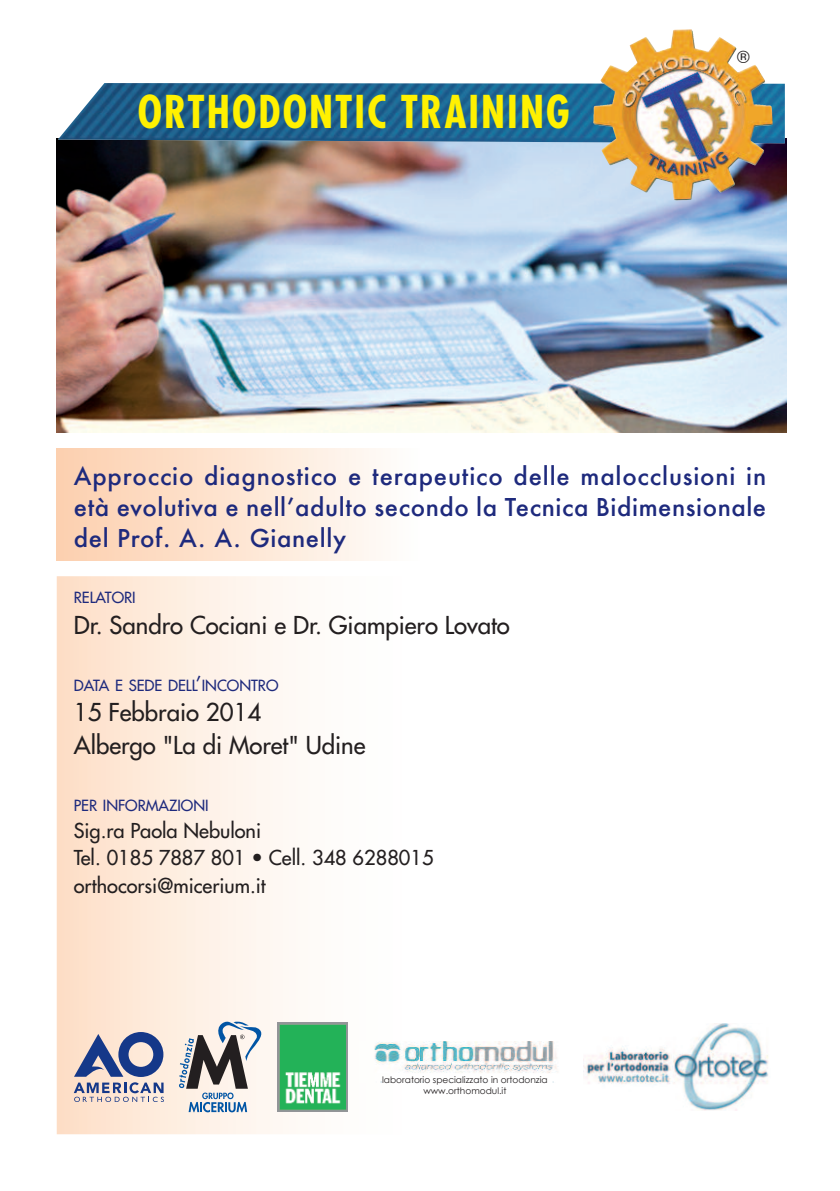
<style>
.page{position:relative;width:840px;height:1191px;background:#fff}
.page>*{position:absolute;margin:0;border:0;box-sizing:border-box;transform-origin:0 0}
.t1{font:700 condensed 44px "Futura";letter-spacing:.05em;color:#fff101;scale:.95 1}
.t2{font:500 24px/31.2px "Futura";letter-spacing:.025em;color:#1e2a7d;text-align:justify}
.t3{font:24px/32.8px "Futura";color:#231f20}
.t4{font:20px/27.2px "Futura";color:#231f20}
.t5{font:17px "Helvetica";color:#231f20}
.t6{font:15px "Futura";color:#1e2a7d}
.t7{font:9px/10.8px "Century Gothic";color:#231f20;text-align:center}
.s1{font-size:20px}
</style>
<div class="page">
<img style="left:57px;top:138px;width:728px;height:294px">
<img style="left:58px;top:83px;width:726px;height:60px">
<svg style="left:179px;top:1019px;width:84px;height:93px;background:#b3b4b6"></svg>
<svg style="left:74px;top:1032px;width:90px;height:70px;background:#a0a0b5"></svg>
<img style="left:691px;top:29px;width:81px;height:146px">
<img style="left:583px;top:1023px;width:186px;height:87px">
<img style="left:373px;top:1042px;width:184px;height:40px">
<img style="left:277px;top:1022px;width:70px;height:89px">
<h1 class="t1" style="left:138px;top:93px;width:456px">ORTHODONTIC TRAINING</h1>
<p class="t5" style="left:736px;top:50px;width:14px">®</p>
<p class="t2" style="left:74px;top:460px;width:693px">Approccio diagnostico e terapeutico delle malocclusioni in età evolutiva e nell’adulto secondo la Tecnica Bidimensionale del Prof. A. A. Gianelly</p>
<p class="t6" style="left:74px;top:590px;width:63px">RELATORI</p>
<p class="t3" style="left:74px;top:610px;width:437px">Dr. Sandro Cociani e Dr. Giampiero Lovato</p>
<p class="t6" style="left:74px;top:677px;width:206px">DATA E SEDE DELL<span class="s1">’</span>INCONTRO</p>
<p class="t3" style="left:74px;top:698px;width:293px">15 Febbraio 2014<br>Albergo "La di Moret" Udine</p>
<p class="t6" style="left:74px;top:797px;width:136px">PER INFORMAZIONI</p>
<p class="t4" style="left:74px;top:818px;width:361px">Sig.ra Paola Nebuloni<br>Tel. 0185 7887 801 • Cell. 348 6288015 orthocorsi@micerium.it</p>
<p class="t7" style="left:382px;top:1074px;width:167px">laboratorio specializzato in ortodonzia www.orthomodul.it</p>
</div>
